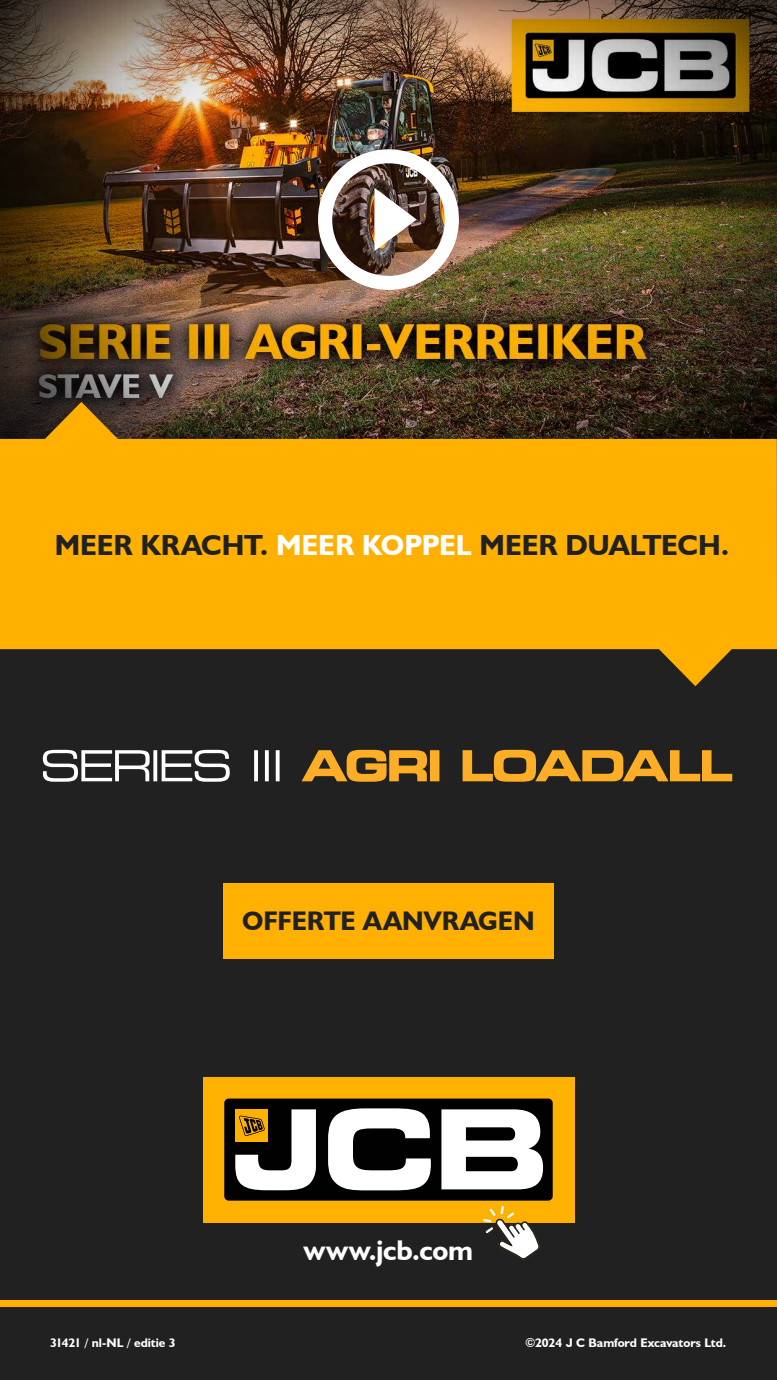
<style>
.page{position:relative;width:777px;height:1380px;background:#fff}
.page>*{position:absolute;margin:0;border:0;box-sizing:border-box;transform-origin:0 0}
.t1{font:700 29.06px "JCB Euro";color:#212121}
.t2{font:700 28.5px "JCB Euro";letter-spacing:-.01em;color:#fff}
.t3{font:700 26.88px "JCB Euro";color:#212121}
.t4{font:700 12.5px "JCB Euro";letter-spacing:-.005em;color:#fff}
.s1{color:#fff}
</style>
<div class="page">
<div style="left:0;top:0;width:776px;height:1380px;background:#212121"></div>
<img style="left:0;top:0;width:776px;height:402px">
<div style="left:0;top:1300px;width:776px;height:7px;background:#ffb000"></div>
<div style="left:223px;top:883px;width:330px;height:76px;background:#ffb000"></div>
<svg style="left:0;top:402px;width:776px;height:284px;background:#ca8d07"></svg>
<svg style="left:301px;top:750px;width:431px;height:32px"></svg>
<svg style="left:43px;top:750px;width:236px;height:32px"></svg>
<div style="left:203px;top:1077px;width:371px;height:145px;background:#ffb100"></div>
<div style="left:224px;top:1099px;width:328px;height:102px;background:#000100;border-radius:5px"></div>
<svg style="left:328px;top:1108px;width:102px;height:82px"></svg>
<svg style="left:441px;top:1109px;width:102px;height:80px"></svg>
<svg style="left:235px;top:1109px;width:81px;height:81px"></svg>
<svg style="left:483px;top:1206px;width:57px;height:54px"></svg>
<h1 class="t1" style="left:55px;top:532px;width:675px">MEER KRACHT. <span class="s1">MEER KOPPEL</span> MEER DUALTECH.</h1>
<h3 class="t3" style="left:242px;top:910px;width:294px">OFFERTE AANVRAGEN</h3>
<h2 class="t2" style="left:304px;top:1238px;width:171px">www.jcb.com</h2>
<p class="t4" style="left:50px;top:1337px;width:127px">31421 / nl-NL / editie 3</p>
<p class="t4" style="left:525px;top:1337px;width:203px">©2024 J C Bamford Excavators Ltd.</p>
</div>
